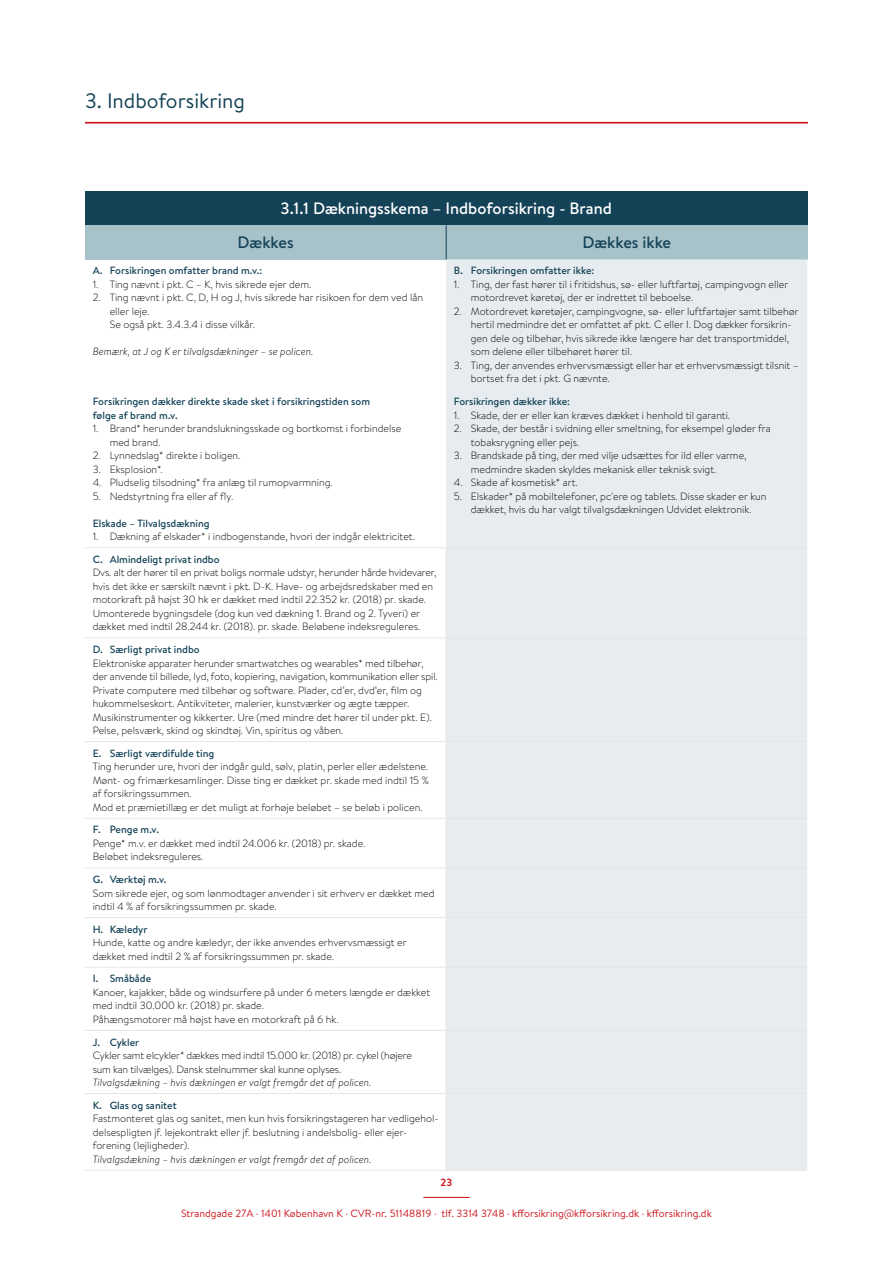
<style>
.page{position:relative;width:893px;height:1263px;background:#fff}
.page>*{position:absolute;margin:0;border:0;box-sizing:border-box;transform-origin:0 0}
.t1{font:21px "Brandon Text";color:#144257}
.t2{font:500 16.5px "Brandon Text";color:#fff}
.t3{font:500 16.5px "Brandon Text";color:#144257}
.t4{font:300 10.5px/13.5px "Brandon Text";color:#000}
.t5{font:500 10.5px/13.5px "Brandon Text";color:#144257}
.t6{font:italic 300 10.5px "Brandon Text";color:#000}
.t7{font:10.5px "Brandon Text";color:#cd1720}
.t8{font:700 10.5px "Brandon Text";color:#cd1720}
</style>
<div class="page">
<hr style="left:423px;top:1197px;width:47px;height:1px;background:#cd1720">
<hr style="left:85px;top:122px;width:723px;height:2px;background:#cd1720">
<div style="left:85px;top:191px;width:722px;height:34px;background:#144257"></div>
<div style="left:85px;top:225px;width:361px;height:34px;background:#a7c2c9"></div>
<div style="left:446px;top:225px;width:361px;height:34px;background:#a7c2c9"></div>
<div style="left:446px;top:259px;width:361px;height:911px;background:#e6ecef"></div>
<hr style="left:85px;top:547px;width:361px;height:1px;background:#e6e6e1">
<hr style="left:446px;top:225px;width:1px;height:34px;background:#144257">
<hr style="left:446px;top:548px;width:1px;height:90px;background:#e6e6e1">
<hr style="left:85px;top:638px;width:361px;height:1px;background:#e6e6e1">
<hr style="left:446px;top:638px;width:361px;height:1px;background:#e6e6e1">
<hr style="left:446px;top:638px;width:1px;height:103px;background:#e6e6e1">
<hr style="left:85px;top:741px;width:361px;height:1px;background:#e6e6e1">
<hr style="left:446px;top:741px;width:361px;height:1px;background:#e6e6e1">
<hr style="left:446px;top:742px;width:1px;height:76px;background:#e6e6e1">
<hr style="left:85px;top:818px;width:361px;height:1px;background:#e6e6e1">
<hr style="left:446px;top:818px;width:361px;height:1px;background:#e6e6e1">
<hr style="left:446px;top:818px;width:1px;height:50px;background:#e6e6e1">
<hr style="left:85px;top:868px;width:361px;height:1px;background:#e6e6e1">
<hr style="left:446px;top:868px;width:361px;height:1px;background:#e6e6e1">
<hr style="left:446px;top:868px;width:1px;height:49px;background:#e6e6e1">
<hr style="left:85px;top:917px;width:361px;height:1px;background:#e6e6e1">
<hr style="left:446px;top:917px;width:361px;height:1px;background:#e6e6e1">
<hr style="left:446px;top:918px;width:1px;height:49px;background:#e6e6e1">
<hr style="left:85px;top:967px;width:361px;height:1px;background:#e6e6e1">
<hr style="left:446px;top:967px;width:361px;height:1px;background:#e6e6e1">
<hr style="left:446px;top:967px;width:1px;height:63px;background:#e6e6e1">
<hr style="left:85px;top:1030px;width:361px;height:1px;background:#e6e6e1">
<hr style="left:446px;top:1030px;width:361px;height:1px;background:#e6e6e1">
<hr style="left:446px;top:1031px;width:1px;height:62px;background:#e6e6e1">
<hr style="left:446px;top:1094px;width:1px;height:76px;background:#e6e6e1">
<hr style="left:85px;top:1093px;width:361px;height:1px;background:#e6e6e1">
<hr style="left:446px;top:1093px;width:361px;height:1px;background:#e6e6e1">
<hr style="left:446px;top:547px;width:361px;height:1px;background:#e6e6e1">
<hr style="left:85px;top:1170px;width:361px;height:1px;background:#e6e6e1">
<hr style="left:446px;top:1170px;width:361px;height:1px;background:#e6e6e1">
<h1 class="t1" style="left:85px;top:87px;width:162px">3. Indboforsikring</h1>
<h2 class="t2" style="left:280px;top:197px;width:333px">3.1.1 Dækningsskema – Indboforsikring - Brand</h2>
<h2 class="t3" style="left:238px;top:231px;width:58px">Dækkes</h2>
<h2 class="t3" style="left:582px;top:231px;width:90px">Dækkes ikke</h2>
<p class="t5" style="left:93px;top:264px;width:171px">A. Forsikringen omfatter brand m.v.:</p>
<p class="t4" style="left:93px;top:277px;width:220px">1. Ting nævnt i pkt. C – K, hvis sikrede ejer dem.</p>
<p class="t4" style="left:110px;top:291px;width:315px;text-indent:-17px">2. Ting nævnt i pkt. C, D, H og J, hvis sikrede har risikoen for dem ved lån eller leje.<br>Se også pkt. 3.4.3.4 i disse vilkår.</p>
<p class="t6" style="left:93px;top:345px;width:222px">Bemærk, at J og K er tilvalgsdækninger – se policen.</p>
<p class="t5" style="left:454px;top:264px;width:142px">B. Forsikringen omfatter ikke:</p>
<p class="t4" style="left:471px;top:277px;width:319px;text-indent:-17px">1. Ting, der fast hører til i fritidshus, sø- eller luftfartøj, campingvogn eller motordrevet køretøj, der er indrettet til beboelse.</p>
<p class="t4" style="left:471px;top:304px;width:329px;text-indent:-17px">2. Motordrevet køretøjer, campingvogne, sø- eller luftfartøjer samt tilbehør hertil medmindre det er omfattet af pkt. C eller I. Dog dækker forsikrin&shy;gen dele og tilbehør, hvis sikrede ikke længere har det transportmiddel, som delene eller tilbehøret hører til.</p>
<p class="t4" style="left:471px;top:358px;width:329px;text-indent:-17px">3. Ting, der anvendes erhvervsmæssigt eller har et erhvervsmæssigt tilsnit – bortset fra det i pkt. G nævnte.</p>
<p class="t5" style="left:93px;top:394px;width:279px">Forsikringen dækker direkte skade sket i forsikringstiden som følge af brand m.v.</p>
<p class="t4" style="left:110px;top:421px;width:293px;text-indent:-17px">1. Brand* herunder brandslukningsskade og bortkomst i forbindelse med brand.</p>
<p class="t4" style="left:93px;top:448px;width:149px">2. Lynnedslag* direkte i boligen.</p>
<p class="t4" style="left:93px;top:462px;width:72px">3. Eksplosion*.</p>
<p class="t4" style="left:93px;top:475px;width:242px">4. Pludselig tilsodning* fra anlæg til rumopvarmning.</p>
<p class="t4" style="left:93px;top:489px;width:142px">5. Nedstyrtning fra eller af fly.</p>
<p class="t5" style="left:93px;top:516px;width:118px">Elskade – Tilvalgsdækning</p>
<p class="t4" style="left:93px;top:529px;width:324px">1. Dækning af elskader* i indbogenstande, hvori der indgår elektricitet.</p>
<p class="t5" style="left:93px;top:552px;width:128px">C. Almindeligt privat indbo</p>
<p class="t4" style="left:93px;top:566px;width:345px">Dvs. alt der hører til en privat boligs normale udstyr, herunder hårde hvidevarer, hvis det ikke er særskilt nævnt i pkt. D-K. Have- og arbejdsredskaber med en motorkraft på højst 30 hk er dækket med indtil 22.352 kr. (2018) pr. skade.<br>Umonterede bygningsdele (dog kun ved dækning 1. Brand og 2. Tyveri) er dækket med indtil 28.244 kr. (2018). pr. skade. Beløbene indeksreguleres.</p>
<p class="t5" style="left:93px;top:642px;width:108px">D. Særligt privat indbo</p>
<p class="t4" style="left:93px;top:656px;width:347px">Elektroniske apparater herunder smartwatches og wearables* med tilbehør, der anvende til billede, lyd, foto, kopiering, navigation, kommunikation eller spil.<br>Private computere med tilbehør og software. Plader, cd’er, dvd’er, film og hukommelseskort. Antikviteter, malerier, kunstværker og ægte tæpper.<br>Musikinstrumenter og kikkerter. Ure (med mindre det hører til under pkt. E).<br>Pelse, pelsværk, skind og skindtøj. Vin, spiritus og våben.</p>
<p class="t5" style="left:93px;top:746px;width:123px">E. Særligt værdifulde ting</p>
<p class="t4" style="left:93px;top:759px;width:338px">Ting herunder ure, hvori der indgår guld, sølv, platin, perler eller ædelstene.<br>Mønt- og frimærkesamlinger. Disse ting er dækket pr. skade med indtil 15 % af forsikringssummen.<br>Mod et præmietillæg er det muligt at forhøje beløbet – se beløb i policen.</p>
<p class="t5" style="left:93px;top:823px;width:68px">F. Penge m.v.</p>
<p class="t4" style="left:93px;top:836px;width:274px">Penge* m.v. er dækket med indtil 24.006 kr. (2018) pr. skade.<br>Beløbet indeksreguleres.</p>
<p class="t5" style="left:93px;top:872px;width:75px">G. Værktøj m.v.</p>
<p class="t4" style="left:93px;top:886px;width:343px">Som sikrede ejer, og som lønmodtager anvender i sit erhverv er dækket med indtil 4 % af forsikringssummen pr. skade.</p>
<p class="t5" style="left:93px;top:922px;width:56px">H. Kæledyr</p>
<p class="t4" style="left:93px;top:935px;width:316px">Hunde, katte og andre kæledyr, der ikke anvendes erhvervsmæssigt er dækket med indtil 2 % af forsikringssummen pr. skade.</p>
<p class="t5" style="left:93px;top:972px;width:60px">I. Småbåde</p>
<p class="t4" style="left:93px;top:985px;width:339px">Kanoer, kajakker, både og windsurfere på under 6 meters længde er dækket med indtil 30.000 kr. (2018) pr. skade.<br>Påhængsmotorer må højst have en motorkraft på 6 hk.</p>
<p class="t5" style="left:93px;top:1035px;width:48px">J. Cykler</p>
<p class="t4" style="left:93px;top:1048px;width:321px">Cykler samt elcykler* dækkes med indtil 15.000 kr. (2018) pr. cykel (højere sum kan tilvælges). Dansk stelnummer skal kunne oplyses.</p>
<p class="t6" style="left:93px;top:1075px;width:280px">Tilvalgsdækning – hvis dækningen er valgt fremgår det af policen.</p>
<p class="t5" style="left:93px;top:1098px;width:85px">K. Glas og sanitet</p>
<p class="t4" style="left:93px;top:1111px;width:347px">Fastmonteret glas og sanitet, men kun hvis forsikringstageren har vedligehol&shy;delsespligten jf. lejekontrakt eller jf. beslutning i andelsbolig- eller ejer&shy;forening (lejligheder).</p>
<p class="t6" style="left:93px;top:1152px;width:280px">Tilvalgsdækning – hvis dækningen er valgt fremgår det af policen.</p>
<p class="t5" style="left:454px;top:394px;width:118px">Forsikringen dækker ikke:</p>
<p class="t4" style="left:454px;top:408px;width:278px">1. Skade, der er eller kan kræves dækket i henhold til garanti.</p>
<p class="t4" style="left:471px;top:421px;width:302px;text-indent:-17px">2. Skade, der består i svidning eller smeltning, for eksempel gløder fra tobaksrygning eller pejs.</p>
<p class="t4" style="left:471px;top:448px;width:277px;text-indent:-17px">3. Brandskade på ting, der med vilje udsættes for ild eller varme, medmindre skaden skyldes mekanisk eller teknisk svigt.</p>
<p class="t4" style="left:454px;top:475px;width:125px">4. Skade af kosmetisk* art.</p>
<p class="t4" style="left:454px;top:489px;width:314px;text-align:center">5. Elskader* på mobiltelefoner, pc'ere og tablets. Disse skader er kun dækket, hvis du har valgt tilvalgsdækningen Udvidet elektronik.</p>
<p class="t8" style="left:441px;top:1175px;width:13px">23</p>
<p class="t7" style="left:181px;top:1206px;width:532px">Strandgade 27A · 1401 København K · CVR-nr. 51148819 · tlf. 3314 3748 · kfforsikring@kfforsikring.dk · kfforsikring.dk</p>
</div>
